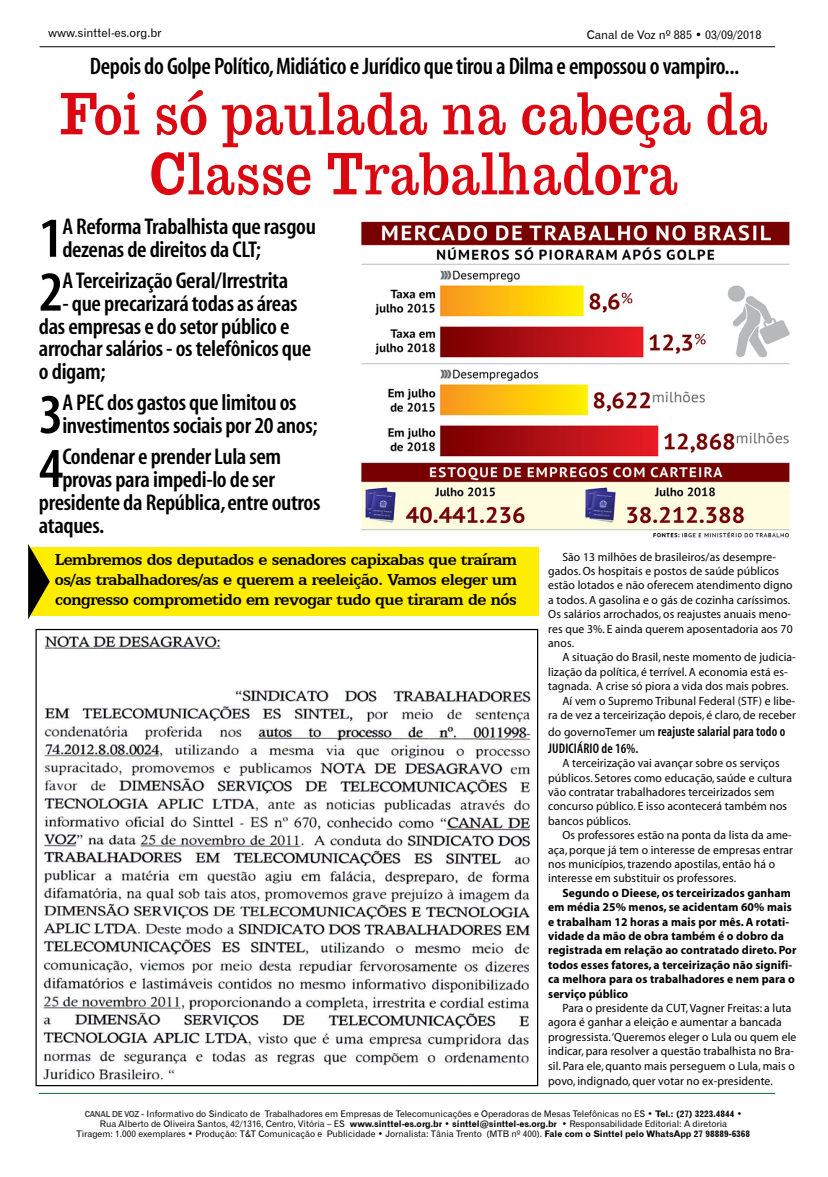
<style>
.page{position:relative;width:828px;height:1177px;background:#fff}
.page>*{position:absolute;margin:0;border:0;box-sizing:border-box;transform-origin:0 0}
.t1{font:60px/60px "Egyptian 710 BT Regular A";letter-spacing:-.025em;color:#db0812;text-align:center}
.t2{font:600 condensed 56.8px "Myriad";color:#000;scale:1.05 1}
.t3{font:600 condensed 24px "Myriad";letter-spacing:-.015em;color:#000}
.t4{font:600 condensed 22.9px/22.9px "Myriad";letter-spacing:-.015em;color:#000;scale:1.05 1}
.t5{font:700 18px/20px "Egyptian 505 BT";letter-spacing:-.025em;color:#000;text-align:justify}
.t6{font:600 condensed 14px/16.8px "Myriad";letter-spacing:.01em;color:#000}
.t7{font:12px/14.4px "Myriad";letter-spacing:.01em;color:#000}
.t8{font:700 12px/14.4px "Myriad";letter-spacing:.01em;color:#000}
.t9{font:11.9px "Gothic 720 BT Roman B";color:#000}
.t10{font:9.1px/10.1px "Gothic 720 BT Roman B";color:#000;text-align:center}
.s1{font-weight:400;font-stretch:normal;font-size:12px}
.s2{font-family:"Franklin Gothic";font-weight:500;font-size:9px;color:#3c3c3b}
.s3{font-family:"Gothic 720 BT Bold B"}
</style>
<div class="page">
<div style="left:31px;top:547px;width:507px;height:69px;background:#ffed00"></div>
<hr style="left:39px;top:1092px;width:736px;height:1px;background:#006836">
<hr style="left:40px;top:46px;width:735px;height:1px;background:#000">
<img style="left:42px;top:636px;width:489px;height:445px">
<img style="left:361px;top:221px;width:429px;height:317px">
<svg style="left:28px;top:544px;width:22px;height:75px"></svg>
<p class="t9" style="left:48px;top:26px;width:115px">www.sinttel-es.org.br</p>
<p class="t9" style="left:586px;top:27px;width:176px">Canal de Voz nº 885 • 03/09/2018</p>
<h3 class="t3" style="left:90px;top:54px;width:651px">Depois do Golpe Político, Midiático e Jurídico que tirou a Dilma e empossou o vampiro...</h3>
<h1 class="t1" style="left:59px;top:82px;width:711px">Foi só paulada na cabeça da<br>Classe Trabalhadora</h1>
<h2 class="t2" style="left:39px;top:209px;width:25px">1</h2>
<h3 class="t4" style="left:62px;top:216px;width:243px">A Reforma Trabalhista que rasgou dezenas de direitos da CLT;</h3>
<h2 class="t2" style="left:39px;top:263px;width:25px">2</h2>
<h3 class="t4" style="left:62px;top:270px;width:217px">A Terceirização Geral/Irrestrita</h3>
<h3 class="t4" style="left:39px;top:292px;width:261px;text-indent:23px">- que precarizará todas as áreas das empresas e do setor público e arrochar salários - os telefônicos que o digam;</h3>
<h2 class="t2" style="left:39px;top:386px;width:25px">3</h2>
<h3 class="t4" style="left:62px;top:392px;width:245px">A PEC dos gastos que limitou os investimentos sociais por 20 anos;</h3>
<h2 class="t2" style="left:39px;top:440px;width:25px">4</h2>
<h3 class="t4" style="left:62px;top:446px;width:210px">Condenar e prender Lula sem</h3>
<h3 class="t4" style="left:62px;top:469px;width:204px">provas para impedi-lo de ser</h3>
<h3 class="t4" style="left:39px;top:492px;width:269px">presidente da República, entre outros</h3>
<h3 class="t4" style="left:39px;top:514px;width:64px">ataques.</h3>
<h3 class="t5" style="left:55px;top:549px;width:464px">Lembremos dos deputados e senadores capixabas que traíram os/as trabalhadores/as e querem a reeleição. Vamos eleger um congresso comprometido em revogar tudo que tiraram de nós</h3>
<p class="t7" style="left:548px;top:550px;width:246px;text-indent:14px">São 13 milhões de brasileiros/as desempre&shy;gados. Os hospitais e postos de saúde públicos estão lotados e não oferecem atendimento digno a todos. A gasolina e o gás de cozinha caríssimos.<br>Os salários arrochados, os reajustes anuais meno&shy;res que 3%. E ainda querem aposentadoria aos 70 anos.</p>
<p class="t7" style="left:562px;top:650px;width:235px">A situação do Brasil, neste momento de judicia-</p>
<p class="t7" style="left:548px;top:665px;width:241px">lização da política, é terrível. A economia está es-</p>
<p class="t7" style="left:548px;top:679px;width:242px">tagnada. A crise só piora a vida dos mais pobres.</p>
<p class="t7" style="left:562px;top:694px;width:234px">Aí vem o Supremo Tribunal Federal (STF) e libe-</p>
<p class="t7" style="left:548px;top:708px;width:249px">ra de vez a terceirização depois, é claro, de receber</p>
<p class="t6" style="left:548px;top:723px;width:239px"><span class="s1">do governoTemer um</span> reajuste salarial para todo o<br>JUDICIÁRIO de 16%.</p>
<p class="t7" style="left:548px;top:756px;width:245px;text-indent:14px">A terceirização vai avançar sobre os serviços públicos. Setores como educação, saúde e cultura vão contratar trabalhadores terceirizados sem concurso público. E isso acontecerá também nos bancos públicos.</p>
<p class="t7" style="left:548px;top:828px;width:246px;text-indent:14px">Os professores estão na ponta da lista da ame&shy;aça, porque já tem o interesse de empresas entrar nos municípios, trazendo apostilas, então há o interesse em substituir os professores.</p>
<p class="t8" style="left:548px;top:886px;width:250px;text-indent:14px">Segundo o Dieese, os terceirizados ganham em média 25% menos, se acidentam 60% mais e trabalham 12 horas a mais por mês. A rotati&shy;vidade da mão de obra também é o dobro da registrada em relação ao contratado direto. Por todos esses fatores, a terceirização não signifi&shy;ca melhora para os trabalhadores e nem para o serviço público</p>
<p class="t7" style="left:548px;top:1001px;width:250px;text-indent:14px">Para o presidente da CUT, Vagner Freitas: a luta agora é ganhar a eleição e aumentar a bancada progressista. ‘Queremos eleger o Lula ou quem ele indicar, para resolver a questão trabalhista no Bra&shy;sil. Para ele, quanto mais perseguem o Lula, mais o povo, indignado, quer votar no ex-presidente.</p>
<p class="t10" style="left:77px;top:1108px;width:675px"><span class="s2">CANAL DE VOZ -</span> Informativo do Sindicato de Trabalhadores em Empresas de Telecomunicações e Operadoras de Mesas Telefônicas no ES • <span class="s3">Tel.: (27) 3223.4844</span> •<br>Rua Alberto de Oliveira Santos, 42/1316, Centro, Vitória – ES <span class="s3">www.sinttel-es.org.br • sinttel@sinttel-es.org.br</span> • Responsabilidade Editorial: A diretoria<br>Tiragem: 1.000 exemplares • Produção: T&amp;T Comunicação e Publicidade • Jornalista: Tânia Trento (MTB nº 400). <span class="s3">Fale com o Sinttel pelo WhatsApp 27 98889-6368</span></p>
</div>
